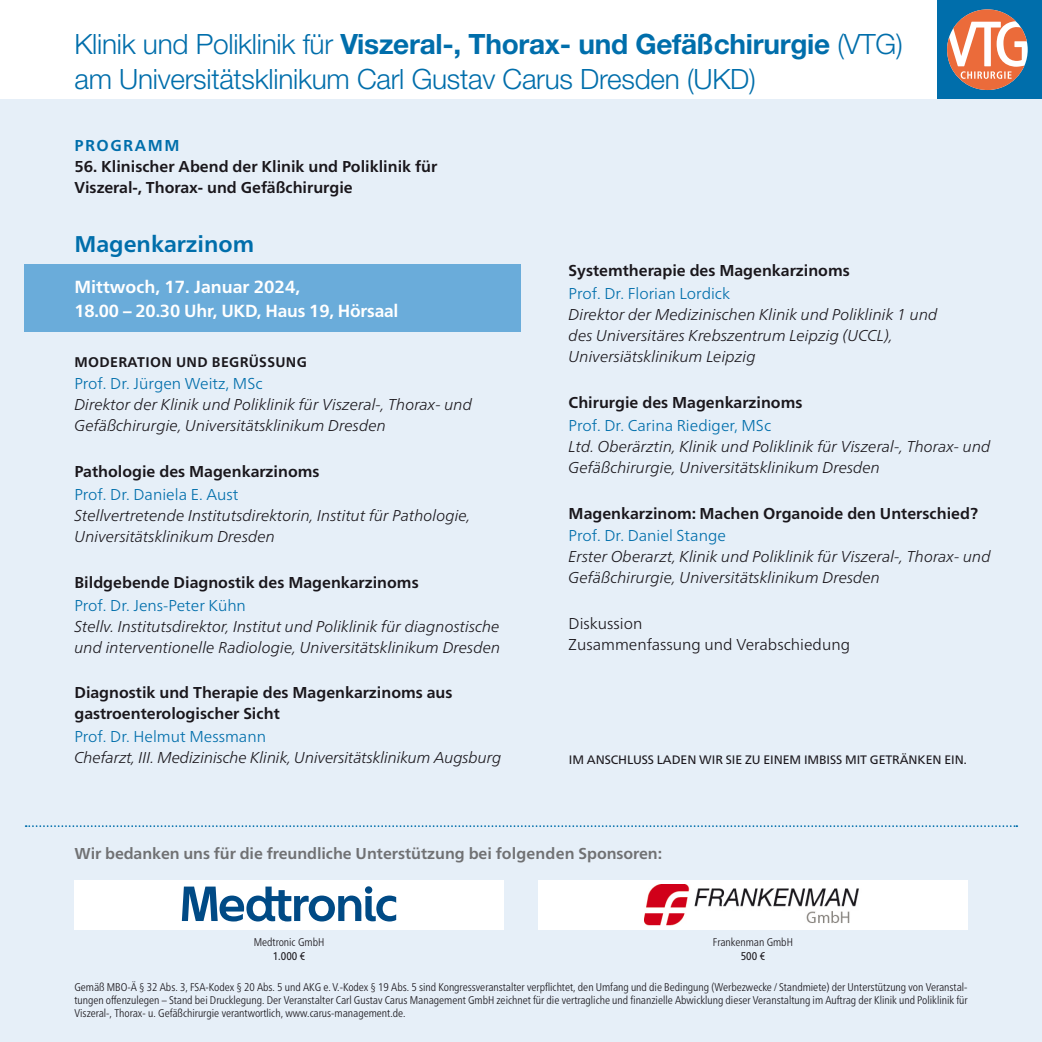
<style>
.page{position:relative;width:1042px;height:1042px;background:#fff}
.page>*{position:absolute;margin:0;border:0;box-sizing:border-box;transform-origin:0 0}
.t1{font:700 28px "Helvetica Neue LT Pro";letter-spacing:-.01em;color:#006eab}
.t2{font:300 28px "Helvetica Neue LT";letter-spacing:-.01em;color:#006eab}
.t3{font:700 22.75px "Frutiger Neue LT Pro";color:#006eab}
.t4{font:700 17.5px/24.5px "Frutiger Neue LT Pro";letter-spacing:-.01em;color:#fff}
.t5{font:italic 300 15.75px/21px "Frutiger Neue LT Pro";color:#1a171c}
.t6{font:700 15.75px/21px "Frutiger Neue LT Pro";color:#1a171c}
.t7{font:300 15.75px "Frutiger Neue LT Pro";color:#006eab}
.t8{font:700 15.75px "Frutiger Neue LT Pro";letter-spacing:-.005em;color:#707173}
.t9{font:300 15.75px/21px "Frutiger Neue LT Pro";color:#1a171c}
.t10{font:700 15.75px "Frutiger Neue LT Pro";letter-spacing:.1em;color:#006eab}
.t11{font:700 14px "Frutiger Neue LT Pro";letter-spacing:.025em;color:#1a171c}
.t12{font:12.25px "Frutiger Neue LT Pro";letter-spacing:-.005em;color:#1a171c}
.t13{font:300 condensed 11.2px/13.5px "Frutiger Neue LT Pro";color:#1a171c;text-align:justify}
.t14{font:condensed 11.2px "Frutiger Neue LT Pro";color:#1a171c}
.s1{font-family:"Helvetica Neue LT";font-weight:300}
</style>
<div class="page">
<div style="left:938px;top:0;width:104px;height:99px;background:#006eab"></div>
<div style="left:0;top:99px;width:1042px;height:943px;background:#e6eff8"></div>
<div style="left:25px;top:264px;width:496px;height:68px;background:#6aacda"></div>
<svg style="left:947px;top:9px;width:80px;height:81px"></svg>
<svg style="left:26px;top:825px;width:991px;height:2px"></svg>
<div style="left:74px;top:880px;width:430px;height:49px;background:#fff"></div>
<div style="left:538px;top:880px;width:429px;height:49px;background:#fff"></div>
<img style="left:644px;top:885px;width:215px;height:41px">
<svg style="left:182px;top:886px;width:214px;height:36px"></svg>
<h1 class="t1" style="left:74px;top:27px;width:830px"><span class="s1">Klinik und Poliklinik für</span> Viszeral-, Thorax- und Gefäßchirurgie <span class="s1">(VTG)</span></h1>
<h1 class="t2" style="left:74px;top:62px;width:683px">am Universitätsklinikum Carl Gustav Carus Dresden (UKD)</h1>
<p class="t10" style="left:74px;top:136px;width:107px">PROGRAMM</p>
<p class="t6" style="left:74px;top:156px;width:364px">56. Klinischer Abend der Klinik und Poliklinik für<br>Viszeral-, Thorax- und Gefäßchirurgie</p>
<h2 class="t3" style="left:74px;top:231px;width:181px">Magenkarzinom</h2>
<p class="t4" style="left:74px;top:274px;width:325px">Mittwoch, 17. Januar 2024,<br>18.00 – 20.30 Uhr, UKD, Haus 19, Hörsaal</p>
<p class="t11" style="left:74px;top:353px;width:234px">MODERATION UND BEGRÜSSUNG</p>
<p class="t7" style="left:74px;top:374px;width:190px">Prof. Dr. Jürgen Weitz, MSc</p>
<p class="t5" style="left:74px;top:394px;width:399px">Direktor der Klinik und Poliklinik für Viszeral-, Thorax- und<br>Gefäßchirurgie, Universitätsklinikum Dresden</p>
<p class="t6" style="left:74px;top:461px;width:247px">Pathologie des Magenkarzinoms</p>
<p class="t7" style="left:74px;top:485px;width:166px">Prof. Dr. Daniela E. Aust</p>
<p class="t5" style="left:74px;top:505px;width:398px">Stellvertretende Institutsdirektorin, Institut für Pathologie,<br>Universitätsklinikum Dresden</p>
<p class="t6" style="left:74px;top:572px;width:346px">Bildgebende Diagnostik des Magenkarzinoms</p>
<p class="t7" style="left:74px;top:595px;width:173px">Prof. Dr. Jens-Peter Kühn</p>
<p class="t5" style="left:74px;top:615px;width:427px">Stellv. Institutsdirektor, Institut und Poliklinik für diagnostische und interventionelle Radiologie, Universitätsklinikum Dresden</p>
<p class="t6" style="left:74px;top:682px;width:379px">Diagnostik und Therapie des Magenkarzinoms aus gastroenterologischer Sicht</p>
<p class="t7" style="left:74px;top:727px;width:193px">Prof. Dr. Helmut Messmann</p>
<p class="t5" style="left:74px;top:747px;width:428px">Chefarzt, III. Medizinische Klinik, Universitätsklinikum Augsburg</p>
<p class="t6" style="left:568px;top:260px;width:283px">Systemtherapie des Magenkarzinoms</p>
<p class="t7" style="left:568px;top:284px;width:163px">Prof. Dr. Florian Lordick</p>
<p class="t5" style="left:568px;top:304px;width:370px">Direktor der Medizinischen Klinik und Poliklinik 1 und des Universitäres Krebszentrum Leipzig (UCCL),<br>Universiätsklinikum Leipzig</p>
<p class="t6" style="left:568px;top:392px;width:235px">Chirurgie des Magenkarzinoms</p>
<p class="t7" style="left:568px;top:416px;width:204px">Prof. Dr. Carina Riediger, MSc</p>
<p class="t5" style="left:568px;top:436px;width:423px">Ltd. Oberärztin, Klinik und Poliklinik für Viszeral-, Thorax- und<br>Gefäßchirurgie, Universitätsklinikum Dresden</p>
<p class="t6" style="left:568px;top:502px;width:411px">Magenkarzinom: Machen Organoide den Unterschied?</p>
<p class="t7" style="left:568px;top:526px;width:159px">Prof. Dr. Daniel Stange</p>
<p class="t5" style="left:568px;top:546px;width:424px">Erster Oberarzt, Klinik und Poliklinik für Viszeral-, Thorax- und<br>Gefäßchirurgie, Universitätsklinikum Dresden</p>
<p class="t9" style="left:568px;top:613px;width:283px">Diskussion<br>Zusammenfassung und Verabschiedung</p>
<p class="t12" style="left:569px;top:752px;width:399px">IM ANSCHLUSS LADEN WIR SIE ZU EINEM IMBISS MIT GETRÄNKEN EIN.</p>
<p class="t8" style="left:74px;top:844px;width:589px">Wir bedanken uns für die freundliche Unterstützung bei folgenden Sponsoren:</p>
<p class="t13" style="left:254px;top:935px;width:72px">Medtronic GmbH</p>
<p class="t14" style="left:273px;top:949px;width:34px">1.000 €</p>
<p class="t13" style="left:713px;top:935px;width:82px">Frankenman GmbH</p>
<p class="t14" style="left:741px;top:949px;width:26px">500 €</p>
<p class="t13" style="left:74px;top:980px;width:894px">Gemäß MBO-Ä § 32 Abs. 3, FSA-Kodex § 20 Abs. 5 und AKG e.V.-Kodex § 19 Abs. 5 sind Kongressveranstalter verpflichtet, den Umfang und die Bedingung (Werbezwecke / Standmiete) der Unterstützung von Veranstal&shy;tungen offenzulegen – Stand bei Drucklegung. Der Veranstalter Carl Gustav Carus Management GmbH zeichnet für die vertragliche und finanzielle Abwicklung dieser Veranstaltung im Auftrag der Klinik und Poliklinik für Viszeral-, Thorax- u. Gefäßchirurgie verantwortlich, www.carus-management.de.</p>
</div>
